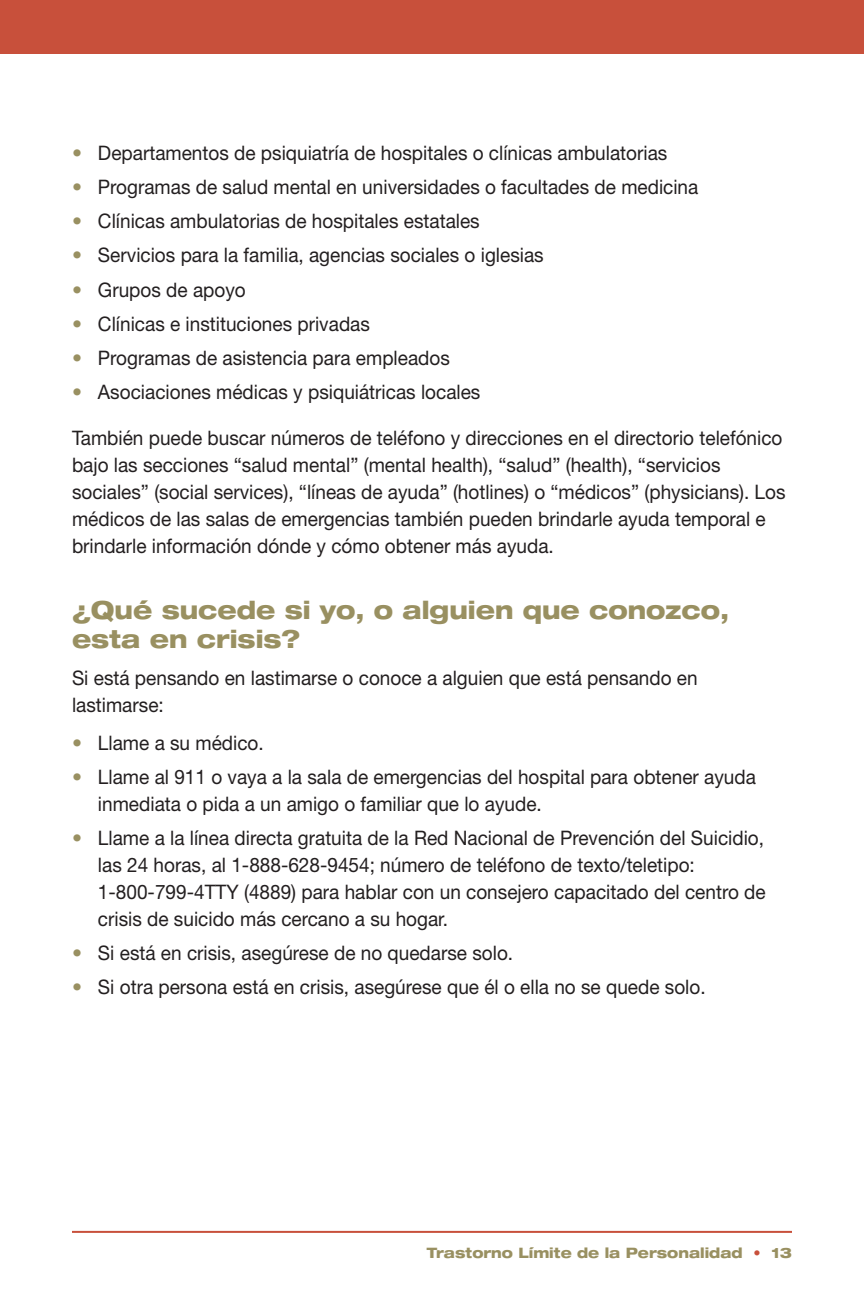
<style>
.page{position:relative;width:864px;height:1296px;background:#fff}
.page>*{position:absolute;margin:0;border:0;box-sizing:border-box;transform-origin:0 0}
.t1{font:800 expanded 25px/29px "Helvetica Neue";color:#999061;scale:.95 1}
.t2{font:20px/27px "Helvetica Neue";color:#231f20;scale:.95 1}
.t3{font:800 expanded 14.4px "Helvetica Neue";color:#999061;scale:.95 1}
.s1{font-weight:700;color:#999061}
.s2{font-weight:900;font-stretch:normal;color:#c8503b}
</style>
<div class="page">
<div style="left:0;top:0;width:864px;height:54px;background:#c8503b"></div>
<hr style="left:72px;top:1231px;width:720px;height:2px;background:#c8503b">
<p class="t2" style="left:72px;top:139px;width:628px"><span class="s1">•</span> Departamentos de psiquiatría de hospitales o clínicas ambulatorias</p>
<p class="t2" style="left:72px;top:173px;width:661px"><span class="s1">•</span> Programas de salud mental en universidades o facultades de medicina</p>
<p class="t2" style="left:72px;top:207px;width:431px"><span class="s1">•</span> Clínicas ambulatorias de hospitales estatales</p>
<p class="t2" style="left:72px;top:241px;width:498px"><span class="s1">•</span> Servicios para la familia, agencias sociales o iglesias</p>
<p class="t2" style="left:72px;top:276px;width:184px"><span class="s1">•</span> Grupos de apoyo</p>
<p class="t2" style="left:72px;top:310px;width:315px"><span class="s1">•</span> Clínicas e instituciones privadas</p>
<p class="t2" style="left:72px;top:344px;width:399px"><span class="s1">•</span> Programas de asistencia para empleados</p>
<p class="t2" style="left:72px;top:378px;width:431px"><span class="s1">•</span> Asociaciones médicas y psiquiátricas locales</p>
<p class="t2" style="left:72px;top:424px;width:753px">También puede buscar números de teléfono y direcciones en el directorio telefónico bajo las secciones “salud mental” (mental health), “salud” (health), “servicios sociales” (social services), “líneas de ayuda” (hotlines) o “médicos” (physicians). Los médicos de las salas de emergencias también pueden brindarle ayuda temporal e brindarle información dónde y cómo obtener más ayuda.</p>
<h2 class="t1" style="left:72px;top:595px;width:693px">¿Qué sucede si yo, o alguien que conozco, esta en crisis?</h2>
<p class="t2" style="left:72px;top:665px;width:660px">Si está pensando en lastimarse o conoce a alguien que está pensando en lastimarse:</p>
<p class="t2" style="left:72px;top:729px;width:203px"><span class="s1">•</span> Llame a su médico.</p>
<p class="t2" style="left:98px;top:763px;width:694px;text-indent:-26px"><span class="s1">•</span> Llame al 911 o vaya a la sala de emergencias del hospital para obtener ayuda inmediata o pida a un amigo o familiar que lo ayude.</p>
<p class="t2" style="left:98px;top:824px;width:704px;text-indent:-26px"><span class="s1">•</span> Llame a la línea directa gratuita de la Red Nacional de Prevención del Suicidio, las 24 horas, al 1-888-628-9454; número de teléfono de texto/teletipo:<br>1-800-799-4TTY (4889) para hablar con un consejero capacitado del centro de crisis de suicido más cercano a su hogar.</p>
<p class="t2" style="left:72px;top:939px;width:466px"><span class="s1">•</span> Si está en crisis, asegúrese de no quedarse solo.</p>
<p class="t2" style="left:72px;top:973px;width:669px"><span class="s1">•</span> Si otra persona está en crisis, asegúrese que él o ella no se quede solo.</p>
<p class="t3" style="left:427px;top:1244px;width:386px">Trastorno Límite de la Personalidad <span class="s2">•</span> 13</p>
</div>
